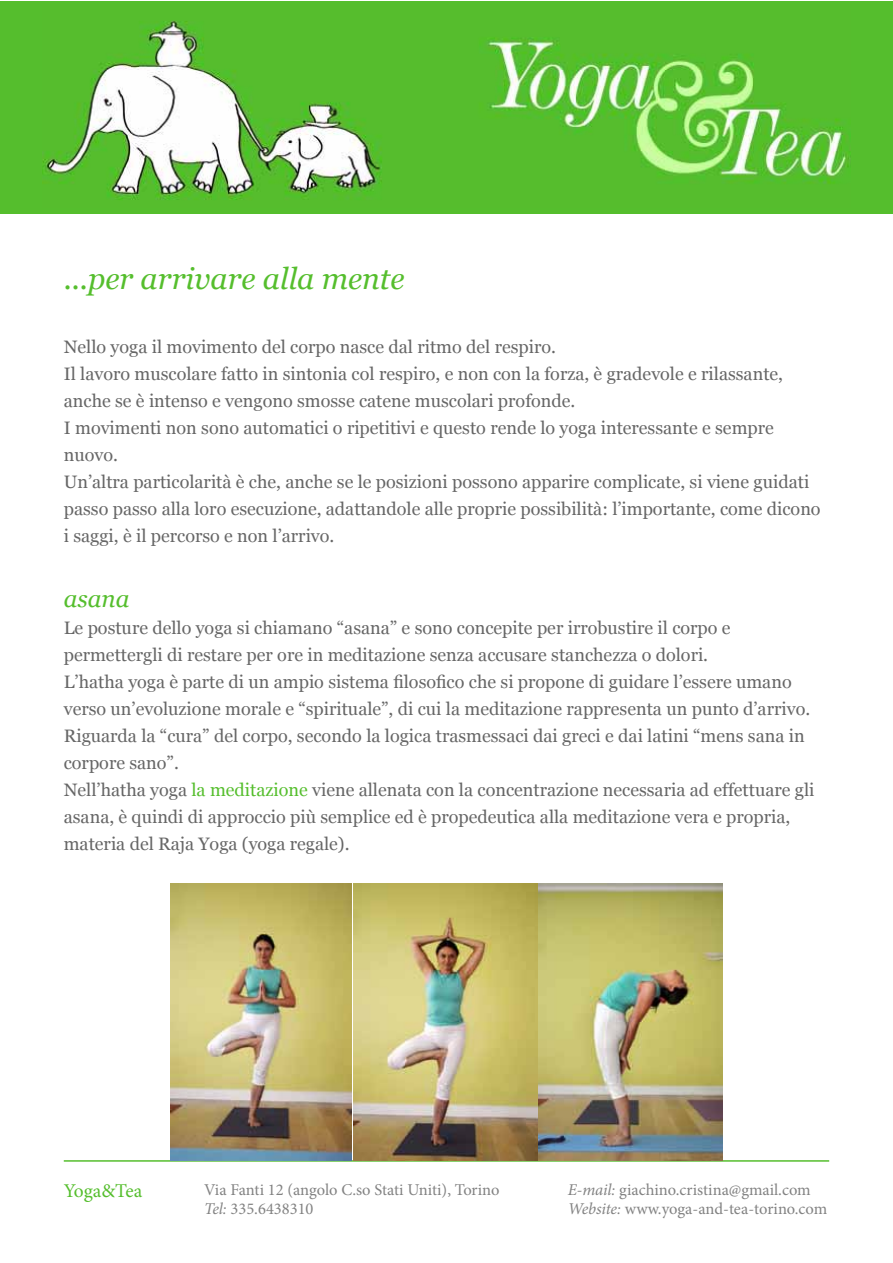
<style>
.page{position:relative;width:893px;height:1263px;background:#fff}
.page>*{position:absolute;margin:0;border:0;box-sizing:border-box;transform-origin:0 0}
.t1{font:italic 30px "Georgia";color:#55be2d}
.t2{font:italic 24px "Georgia";color:#55be2d}
.t3{font:19.5px "Minion Pro";color:#55be2d}
.t4{font:18px/27px "Georgia";color:#666}
.t5{font:16.5px/19.8px "Minion Pro";color:#828282}
.s1{color:#55be2d}
.s2{font-style:italic}
</style>
<div class="page">
<div style="left:0;top:1px;width:893px;height:212px;background:#55be2d"></div>
<img style="left:43px;top:21px;width:807px;height:179px">
<hr style="left:64px;top:1160px;width:765px;height:2px;background:#55be2d">
<img style="left:171px;top:884px;width:181px;height:276px">
<img style="left:354px;top:884px;width:369px;height:276px">
<h1 class="t1" style="left:64px;top:259px;width:342px">...per arrivare alla mente</h1>
<p class="t4" style="left:64px;top:334px;width:758px">Nello yoga il movimento del corpo nasce dal ritmo del respiro.<br>Il lavoro muscolare fatto in sintonia col respiro, e non con la forza, è gradevole e rilassante, anche se è intenso e vengono smosse catene muscolari profonde.<br>I movimenti non sono automatici o ripetitivi e questo rende lo yoga interessante e sempre nuovo.<br>Un’altra particolarità è che, anche se le posizioni possono apparire complicate, si viene guidati passo passo alla loro esecuzione, adattandole alle proprie possibilità: l’importante, come dicono i saggi, è il percorso e non l’arrivo.</p>
<h2 class="t2" style="left:64px;top:583px;width:67px">asana</h2>
<p class="t4" style="left:64px;top:614px;width:752px">Le posture dello yoga si chiamano “asana” e sono concepite per irrobustire il corpo e permettergli di restare per ore in meditazione senza accusare stanchezza o dolori.<br>L’hatha yoga è parte di un ampio sistema filosofico che si propone di guidare l’essere umano verso un’evoluzione morale e “spirituale”, di cui la meditazione rappresenta un punto d’arrivo.<br>Riguarda la “cura” del corpo, secondo la logica trasmessaci dai greci e dai latini “mens sana in corpore sano”.<br>Nell’hatha yoga <span class="s1">la meditazione</span> viene allenata con la concentrazione necessaria ad effettuare gli asana, è quindi di approccio più semplice ed è propedeutica alla meditazione vera e propria, materia del Raja Yoga (yoga regale).</p>
<p class="t3" style="left:64px;top:1177px;width:80px">Yoga&amp;Tea</p>
<p class="t5" style="left:204px;top:1179px;width:297px">Via Fanti 12 (angolo C.so Stati Uniti), Torino<br><span class="s2">Tel:</span> 335.6438310</p>
<p class="t5" style="left:568px;top:1179px;width:261px"><span class="s2">E-mail:</span> giachino.cristina@gmail.com<br><span class="s2">Website:</span> www.yoga-and-tea-torino.com</p>
</div>
